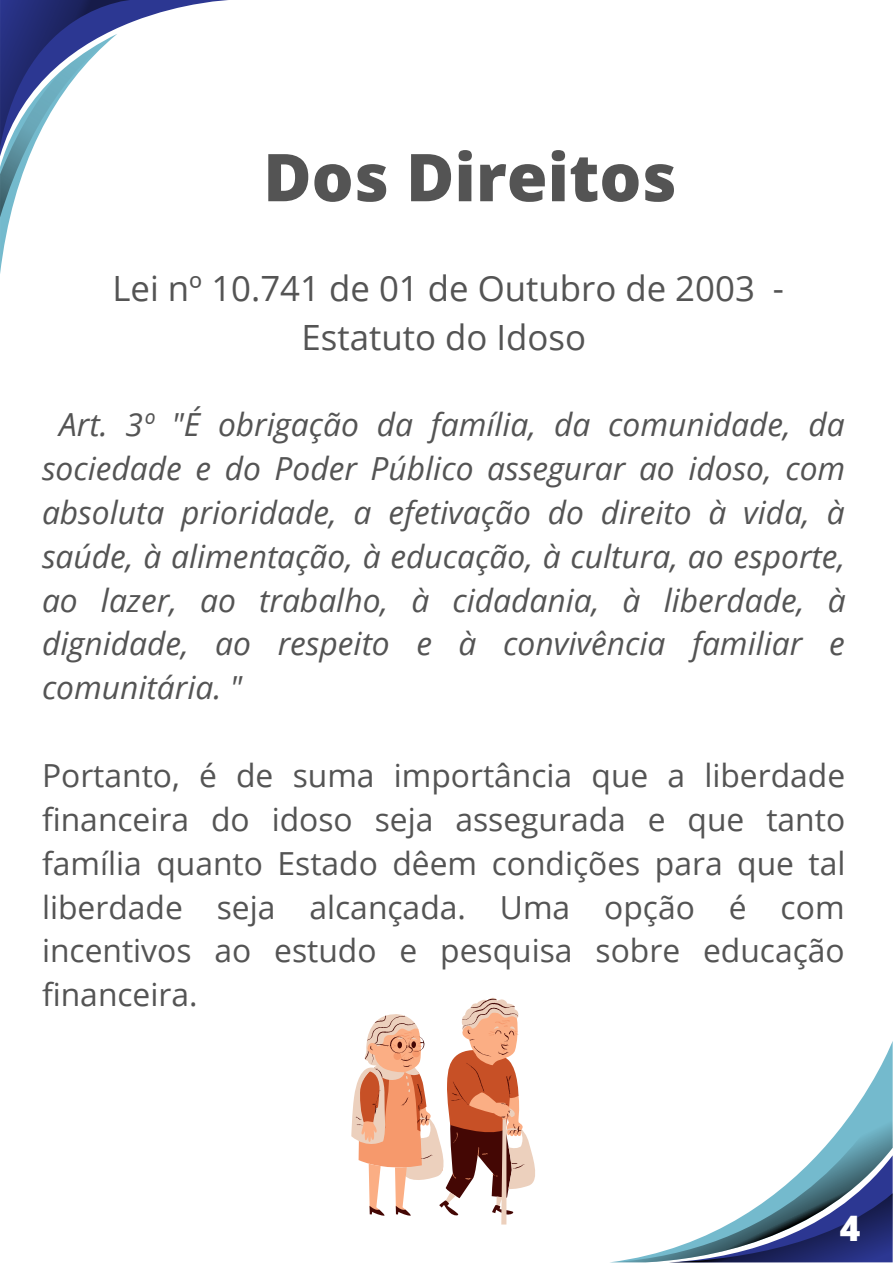
<style>
.page{position:relative;width:893px;height:1264px;background:#fff}
.page>*{position:absolute;margin:0;border:0;box-sizing:border-box;transform-origin:0 0}
.t1{font:800 66px "Open Sans";color:#545454}
.t2{font:800 35.1px "Open Sans";color:#fff}
.t3{font:34.8px/48.3px "Open Sans";color:#545454;text-align:center}
.t4{font:italic 31.8px/43.8px "Open Sans";color:#545454;text-align:justify}
.t5{font:31.8px/43.8px "Open Sans";color:#545454;text-align:justify}
</style>
<div class="page">
<svg style="left:0;top:0;width:228px;height:274px"></svg>
<svg style="left:869px;top:1043px;width:23px;height:44px"></svg>
<svg style="left:613px;top:1087px;width:279px;height:175px"></svg>
<svg style="left:351px;top:997px;width:184px;height:227px"></svg>
<p class="t1" style="left:263px;top:131px;width:415px">Dos Direitos</p>
<p class="t3" style="left:112px;top:263px;width:673px">Lei nº 10.741 de 01 de Outubro de 2003 -<br>Estatuto do Idoso</p>
<p class="t4" style="left:42px;top:402px;width:805px;text-indent:17px">Art. 3º "É obrigação da família, da comunidade, da sociedade e do Poder Público assegurar ao idoso, com absoluta prioridade, a efetivação do direito à vida, à saúde, à alimentação, à educação, à cultura, ao esporte, ao lazer, ao trabalho, à cidadania, à liberdade, à dignidade, ao respeito e à convivência familiar e comunitária. "</p>
<p class="t5" style="left:42px;top:752px;width:805px">Portanto, é de suma importância que a liberdade financeira do idoso seja assegurada e que tanto família quanto Estado dêem condições para que tal liberdade seja alcançada. Uma opção é com incentivos ao estudo e pesquisa sobre educação financeira.</p>
<p class="t2" style="left:839px;top:1203px;width:22px">4</p>
</div>
